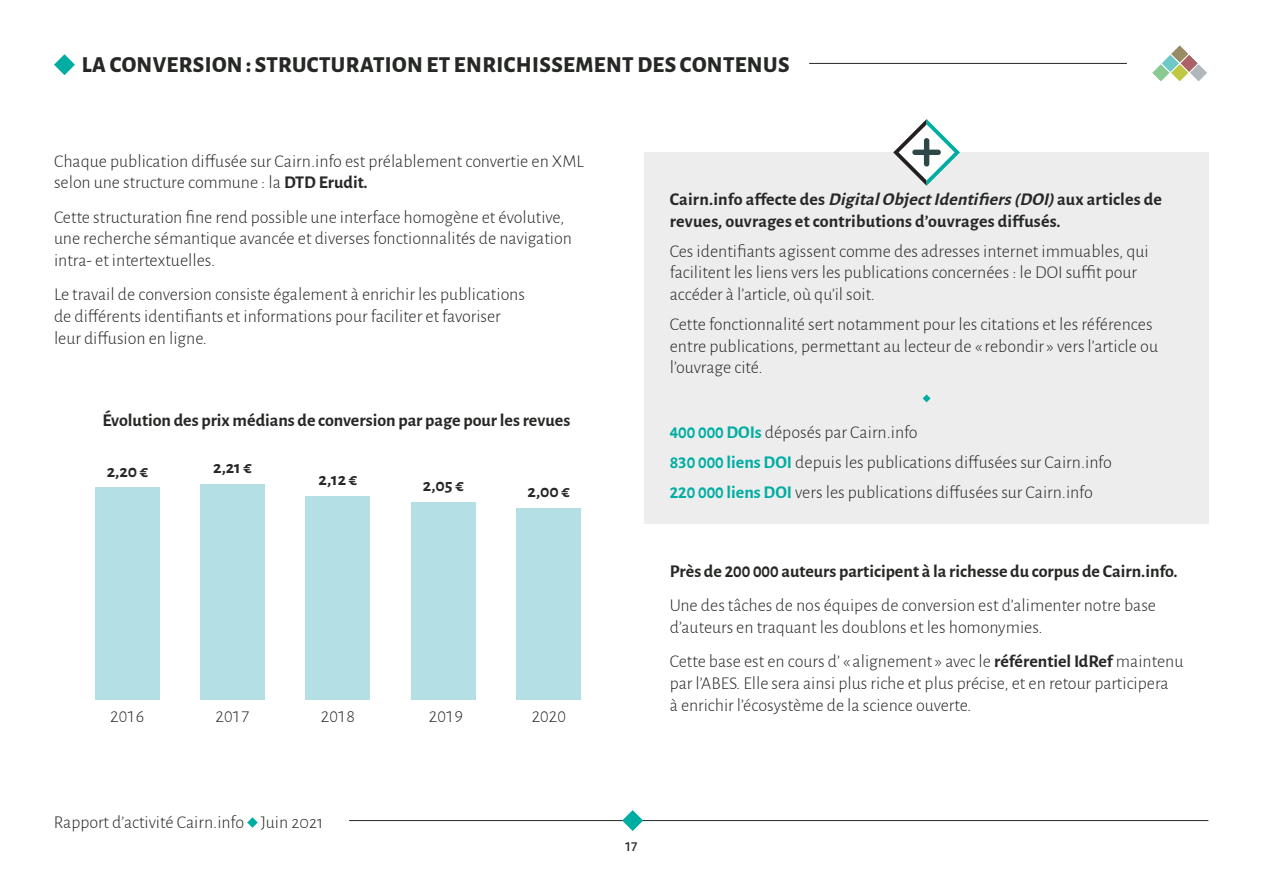
<style>
.page{position:relative;width:1263px;height:893px;background:#fff}
.page>*{position:absolute;margin:0;border:0;box-sizing:border-box;transform-origin:0 0}
.t1{font:800 22.5px "Alegreya Sans";letter-spacing:.02em;color:#252824}
.Texte_-_article{font:300 18px/21.6px "Alegreya Sans";color:#252824}
.Texte_-_article-2{font:700 18px/21.6px "Alegreya Sans";letter-spacing:.005em;color:#252824}
.Titre_-_article{font:700 18px "Alegreya Sans";color:#252824}
.Graph_-_Nombres__bla{font:700 18px "Alegreya Sans";color:#252824}
.Graph_-_légendes{font:300 18px "Alegreya Sans";color:#252824}
.t2{font:500 15px "Alegreya Sans";color:#252824}
.s1{font-weight:700}
.s2{font-style:italic}
.s3{font-weight:700;color:#00ada2}
</style>
<div class="page">
<hr style="left:349px;top:820px;width:859px;height:1px;background:#252824">
<svg style="left:247px;top:817px;width:11px;height:11px"></svg>
<svg style="left:1152px;top:46px;width:55px;height:35px"></svg>
<hr style="left:809px;top:63px;width:318px;height:1px;background:#252824">
<svg style="left:54px;top:54px;width:21px;height:21px"></svg>
<svg style="left:622px;top:810px;width:21px;height:21px"></svg>
<div style="left:95px;top:488px;width:64px;height:212px;background:#b4e0e5"></div>
<div style="left:306px;top:496px;width:64px;height:204px;background:#b4e0e5"></div>
<div style="left:517px;top:508px;width:64px;height:192px;background:#b4e0e5"></div>
<div style="left:200px;top:484px;width:65px;height:216px;background:#b4e0e5"></div>
<div style="left:411px;top:502px;width:64px;height:198px;background:#b4e0e5"></div>
<div style="left:644px;top:152px;width:565px;height:371px;background:#ededee"></div>
<svg style="left:923px;top:394px;width:7px;height:8px"></svg>
<svg style="left:893px;top:119px;width:67px;height:67px"></svg>
<p class="t1" style="left:82px;top:48px;width:709px">LA CONVERSION : STRUCTURATION ET ENRICHISSEMENT DES CONTENUS</p>
<p class="Texte_-_article" style="left:54px;top:150px;width:531px">Chaque publication diffusée sur Cairn.info est prélablement convertie en XML selon une structure commune : la <span class="s1">DTD Erudit.</span></p>
<p class="Texte_-_article" style="left:54px;top:205px;width:519px">Cette structuration fine rend possible une interface homogène et évolutive, une recherche sémantique avancée et diverses fonctionnalités de navigation intra- et intertextuelles.</p>
<p class="Texte_-_article" style="left:54px;top:283px;width:472px">Le travail de conversion consiste également à enrichir les publications de différents identifiants et informations pour faciliter et favoriser leur diffusion en ligne.</p>
<p class="Titre_-_article" style="left:102px;top:407px;width:469px">Évolution des prix médians de conversion par page pour les revues</p>
<p class="Graph_-_Nombres__bla" style="left:107px;top:458px;width:43px">2,20 €</p>
<p class="Graph_-_Nombres__bla" style="left:213px;top:454px;width:40px">2,21 €</p>
<p class="Graph_-_Nombres__bla" style="left:319px;top:466px;width:40px">2,12 €</p>
<p class="Graph_-_Nombres__bla" style="left:423px;top:472px;width:42px">2,05 €</p>
<p class="Graph_-_Nombres__bla" style="left:527px;top:478px;width:44px">2,00 €</p>
<p class="Graph_-_légendes" style="left:110px;top:704px;width:36px">2016</p>
<p class="Graph_-_légendes" style="left:215px;top:704px;width:36px">2017</p>
<p class="Graph_-_légendes" style="left:321px;top:704px;width:36px">2018</p>
<p class="Graph_-_légendes" style="left:429px;top:704px;width:36px">2019</p>
<p class="Graph_-_légendes" style="left:532px;top:704px;width:36px">2020</p>
<p class="Texte_-_article" style="left:54px;top:810px;width:271px">Rapport d’activité Cairn.info Juin 2021</p>
<p class="Texte_-_article-2" style="left:670px;top:187px;width:494px">Cairn.info affecte des <span class="s2">DigitalObjectIdentifiers(DOI)</span>aux articles de revues, ouvrages et contributions d’ouvrages diffusés.</p>
<p class="Texte_-_article" style="left:670px;top:240px;width:481px">Ces identifiants agissent comme des adresses internet immuables, qui facilitent les liens vers les publications concernées : le DOI suffit pour accéder à l’article, où qu’il soit.</p>
<p class="Texte_-_article" style="left:670px;top:313px;width:490px">Cette fonctionnalité sert notamment pour les citations et les références entre publications, permettant au lecteur de « rebondir » vers l’article ou l’ouvrage cité.</p>
<p class="Texte_-_article" style="left:670px;top:416px;width:444px;line-height:30.2px"><span class="s3">400 000 DOIs</span> déposés par Cairn.info<br><span class="s3">830 000 liens DOI</span> depuis les publications diffusées sur Cairn.info<br><span class="s3">220 000 liens DOI</span> vers les publications diffusées sur Cairn.info</p>
<p class="Texte_-_article-2" style="left:670px;top:559px;width:509px">Près de 200 000 auteurs participent à la richesse du corpus de Cairn.info.</p>
<p class="Texte_-_article" style="left:670px;top:594px;width:488px">Une des tâches de nos équipes de conversion est d’alimenter notre base d’auteurs en traquant les doublons et les homonymies.</p>
<p class="Texte_-_article" style="left:670px;top:650px;width:515px">Cette base est en cours d’ « alignement » avec le <span class="s1">référentiel IdRef</span> maintenu par l’ABES. Elle sera ainsi plus riche et plus précise, et en retour participera<br>à enrichir l’écosystème de la science ouverte.</p>
<p class="t2" style="left:626px;top:835px;width:13px">17</p>
</div>
